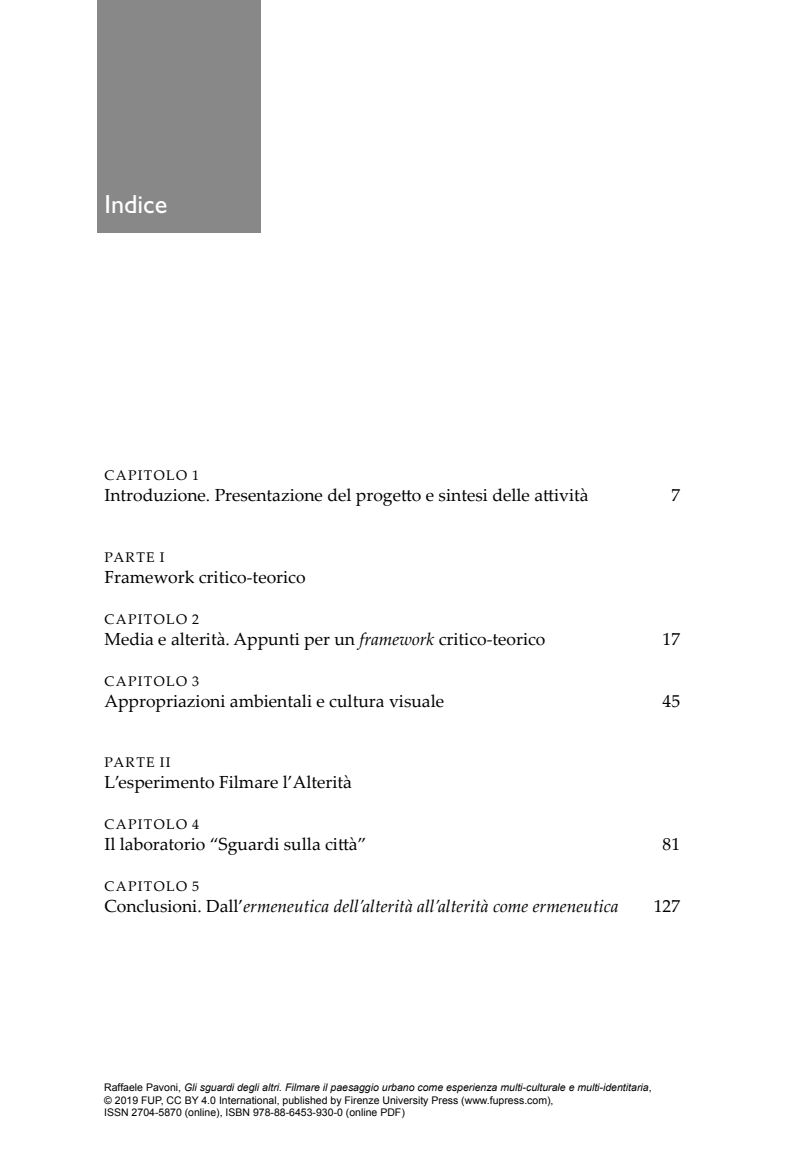
<style>
.page{position:relative;width:794px;height:1166px;background:#fff}
.page>*{position:absolute;margin:0;border:0;box-sizing:border-box;transform-origin:0 0}
.t1{font:26.25px "Gill Sans Std";color:#fff}
.t2{font:17.5px "Palatino Linotype";color:#000}
.t3{font:italic 17.5px "Palatino Linotype";color:#000}
.t4{font:14px "Palatino Linotype";letter-spacing:.1em;color:#000}
.t5{font:10.5px/12.6px "Arial";color:#000}
.s1{font-style:italic}
.s2{font-style:normal}
</style>
<div class="page">
<div style="left:97px;top:0;width:164px;height:233px;background:#888"></div>
<h1 class="t1" style="left:104px;top:188px;width:119px">Capitolo X</h1>
<h1 class="t1" style="left:104px;top:189px;width:64px">Indice</h1>
<p class="t4" style="left:104px;top:466px;width:96px">CAPITOLO 1</p>
<p class="t2" style="left:104px;top:483px;width:485px">Introduzione. Presentazione del progetto e sintesi delle attività</p>
<p class="t2" style="left:671px;top:483px;width:10px">7</p>
<p class="t4" style="left:104px;top:547px;width:61px">PARTE I</p>
<p class="t2" style="left:104px;top:565px;width:203px">Framework critico-teorico</p>
<p class="t4" style="left:104px;top:609px;width:96px">CAPITOLO 2</p>
<p class="t2" style="left:104px;top:626px;width:442px">Media e alterità. Appunti per un <span class="s1">framework</span> critico-teorico</p>
<p class="t2" style="left:662px;top:626px;width:19px">17</p>
<p class="t4" style="left:104px;top:671px;width:96px">CAPITOLO 3</p>
<p class="t2" style="left:104px;top:688px;width:341px">Appropriazioni ambientali e cultura visuale</p>
<p class="t2" style="left:662px;top:688px;width:19px">45</p>
<p class="t4" style="left:104px;top:753px;width:68px">PARTE II</p>
<p class="t2" style="left:104px;top:770px;width:249px">L’esperimento Filmare l’Alterità</p>
<p class="t4" style="left:104px;top:814px;width:96px">CAPITOLO 4</p>
<p class="t2" style="left:104px;top:832px;width:263px">Il laboratorio “Sguardi sulla città”</p>
<p class="t2" style="left:662px;top:832px;width:19px">81</p>
<p class="t4" style="left:104px;top:876px;width:96px">CAPITOLO 5</p>
<p class="t3" style="left:104px;top:894px;width:515px"><span class="s2">Conclusioni. Dall’</span>ermeneutica dell’alterità all’alterità come ermeneutica</p>
<p class="t2" style="left:654px;top:894px;width:28px">127</p>
<p class="t5" style="left:104px;top:1081px;width:549px">Raffaele Pavoni, <span class="s1">Gli sguardi degli altri. Filmare il paesaggio urbano come esperienza multi-culturale e multi-identitaria</span>, © 2019 FUP, CC BY 4.0 International, published by Firenze University Press (www.fupress.com),<br>ISSN 2704-5870 (online), ISBN 978-88-6453-930-0 (online PDF)</p>
</div>
